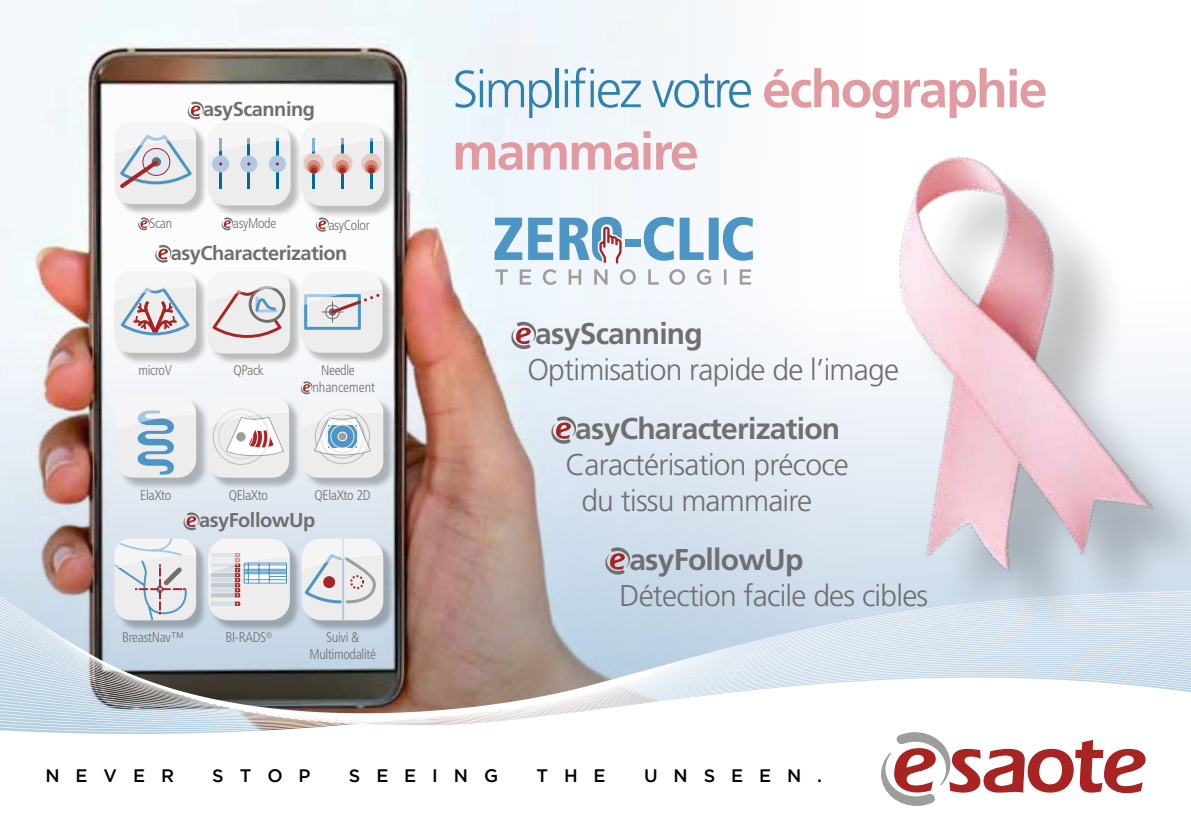
<style>
.page{position:relative;width:1191px;height:840px;background:#fff}
.page>*{position:absolute;margin:0;border:0;box-sizing:border-box;transform-origin:0 0}
.t1{font:700 52px/62.4px "Frutiger";letter-spacing:-.035em;color:#e29aa1}
.t2{font:300 30px/36px "Frutiger";letter-spacing:-.025em;color:#706f6f}
.t3{font:700 30px "Frutiger";letter-spacing:-.025em;color:#706f6f}
.t4{font:700 20px "Frutiger";letter-spacing:-.025em;color:#706f6f}
.t5{font:500 18px "Gotham";letter-spacing:.885em;color:#000}
.t6{font:300 condensed 14px/16.8px "Frutiger";letter-spacing:-.025em;color:#706f6f;text-align:center}
.t7{font:300 condensed 14px/16.8px "Frutiger";color:#706f6f}
.s1{font-weight:300;color:#2d82b0}
</style>
<div class="page">
<img style="left:0;top:0;width:801px;height:582px">
<svg style="left:0;top:582px;width:1191px;height:181px"></svg>
<svg style="left:876px;top:731px;width:269px;height:75px"></svg>
<div style="left:910px;top:167px;width:281px;height:473px;background:#000;opacity:.23"></div>
<img style="left:801px;top:156px;width:390px;height:463px">
<svg style="left:509px;top:321px;width:29px;height:28px"></svg>
<svg style="left:549px;top:416px;width:29px;height:28px"></svg>
<svg style="left:603px;top:547px;width:29px;height:27px"></svg>
<div style="left:302px;top:124px;width:94px;height:94px;background:#000;opacity:.25"></div>
<div style="left:301px;top:122px;width:83px;height:84px;background:#ededed;border-radius:20px"></div>
<hr style="left:312px;top:138px;width:3px;height:51px;background:#00699e">
<hr style="left:341px;top:138px;width:3px;height:51px;background:#00699e">
<hr style="left:370px;top:138px;width:2px;height:51px;background:#00699e">
<svg style="left:301px;top:122px;width:83px;height:51px"></svg>
<div style="left:117px;top:540px;width:90px;height:91px;background:#000;opacity:.25"></div>
<svg style="left:114px;top:538px;width:82px;height:82px"></svg>
<div style="left:116px;top:272px;width:92px;height:92px;background:#000;opacity:.25"></div>
<div style="left:114px;top:271px;width:82px;height:81px;background:#ededed;border-radius:16px"></div>
<svg style="left:114px;top:271px;width:82px;height:64px"></svg>
<div style="left:209px;top:272px;width:93px;height:93px;background:#000;opacity:.25"></div>
<div style="left:207px;top:271px;width:83px;height:82px;background:#ededed;border-radius:16px"></div>
<svg style="left:207px;top:271px;width:83px;height:67px"></svg>
<div style="left:210px;top:398px;width:90px;height:91px;background:#000;opacity:.25"></div>
<div style="left:207px;top:396px;width:82px;height:81px;background:#ededed;border-radius:16px"></div>
<svg style="left:207px;top:396px;width:82px;height:69px"></svg>
<div style="left:304px;top:398px;width:91px;height:91px;background:#000;opacity:.25"></div>
<div style="left:302px;top:396px;width:81px;height:81px;background:#ededed;border-radius:16px"></div>
<div style="left:117px;top:124px;width:90px;height:91px;background:#000;opacity:.25"></div>
<div style="left:114px;top:122px;width:82px;height:82px;background:#ededed;border-radius:16px"></div>
<svg style="left:137px;top:217px;width:14px;height:13px"></svg>
<svg style="left:221px;top:217px;width:13px;height:13px"></svg>
<svg style="left:315px;top:217px;width:15px;height:15px"></svg>
<div style="left:209px;top:124px;width:94px;height:93px;background:#000;opacity:.25"></div>
<div style="left:207px;top:122px;width:83px;height:83px;background:#ededed;border-radius:20px"></div>
<svg style="left:114px;top:101px;width:176px;height:90px"></svg>
<svg style="left:154px;top:245px;width:18px;height:18px"></svg>
<svg style="left:182px;top:512px;width:19px;height:18px"></svg>
<svg style="left:300px;top:381px;width:83px;height:83px"></svg>
<div style="left:303px;top:273px;width:91px;height:91px;background:#000;opacity:.25"></div>
<div style="left:301px;top:271px;width:81px;height:81px;background:#ededed;border-radius:19px"></div>
<svg style="left:301px;top:271px;width:81px;height:58px"></svg>
<div style="left:210px;top:540px;width:91px;height:91px;background:#000;opacity:.25"></div>
<div style="left:208px;top:538px;width:82px;height:82px;background:#ededed;border-radius:19px"></div>
<svg style="left:208px;top:538px;width:82px;height:67px"></svg>
<div style="left:118px;top:398px;width:91px;height:92px;background:#000;opacity:.25"></div>
<div style="left:115px;top:396px;width:81px;height:81px;background:#ededed;border-radius:18px"></div>
<svg style="left:115px;top:396px;width:81px;height:78px"></svg>
<div style="left:304px;top:540px;width:91px;height:91px;background:#000;opacity:.25"></div>
<div style="left:302px;top:538px;width:81px;height:82px;background:#ededed;border-radius:19px"></div>
<hr style="left:342px;top:538px;width:2px;height:82px;background:#b1c8e2">
<svg style="left:302px;top:538px;width:81px;height:66px"></svg>
<svg style="left:494px;top:217px;width:127px;height:46px"></svg>
<div style="left:625px;top:239px;width:15px;height:7px;background:#4d95c4"></div>
<svg style="left:643px;top:217px;width:110px;height:43px"></svg>
<svg style="left:495px;top:269px;width:256px;height:16px"></svg>
<h3 class="t4" style="left:203px;top:98px;width:113px">asyScanning</h3>
<p class="t6" style="left:149px;top:215px;width:24px">Scan</p>
<p class="t6" style="left:233px;top:215px;width:45px">asyMode</p>
<p class="t6" style="left:328px;top:216px;width:43px">asyColor</p>
<h3 class="t4" style="left:171px;top:241px;width:178px">asyCharacterization</h3>
<p class="t6" style="left:138px;top:362px;width:35px">microV</p>
<p class="t6" style="left:234px;top:362px;width:32px">QPack</p>
<p class="t7" style="left:312px;top:362px;width:64px;text-indent:9px">Needle nhancement</p>
<p class="t6" style="left:140px;top:486px;width:33px">ElaXto</p>
<p class="t6" style="left:229px;top:486px;width:41px">QElaXto</p>
<p class="t6" style="left:314px;top:486px;width:57px">QElaXto 2D</p>
<h3 class="t4" style="left:199px;top:508px;width:118px">asyFollowUp</h3>
<p class="t6" style="left:122px;top:628px;width:64px">BreastNav™</p>
<p class="t6" style="left:225px;top:628px;width:48px">BI-RADS<sup>®</sup></p>
<p class="t6" style="left:309px;top:628px;width:68px">Suivi &amp;<br>Multimodalité</p>
<h1 class="t1" style="left:452px;top:58px;width:597px"><span class="s1">Simplifiez votre</span> échographie mammaire</h1>
<h2 class="t3" style="left:535px;top:316px;width:169px">asyScanning</h2>
<h2 class="t2" style="left:527px;top:352px;width:373px">Optimisation rapide de l’image</h2>
<h2 class="t3" style="left:575px;top:410px;width:266px">asyCharacterization</h2>
<h2 class="t2" style="left:581px;top:446px;width:269px;text-indent:-16px">Caractérisation précoce du tissu mammaire</h2>
<h2 class="t3" style="left:629px;top:541px;width:176px">asyFollowUp</h2>
<h2 class="t2" style="left:619px;top:577px;width:310px">Détection facile des cibles</h2>
<p class="t5" style="left:45px;top:765px;width:130px">NEVER</p>
<p class="t5" style="left:212px;top:765px;width:100px">STOP</p>
<p class="t5" style="left:349px;top:765px;width:151px">SEEING</p>
<p class="t5" style="left:536px;top:765px;width:71px">THE</p>
<p class="t5" style="left:644px;top:765px;width:179px">UNSEEN.</p>
</div>
